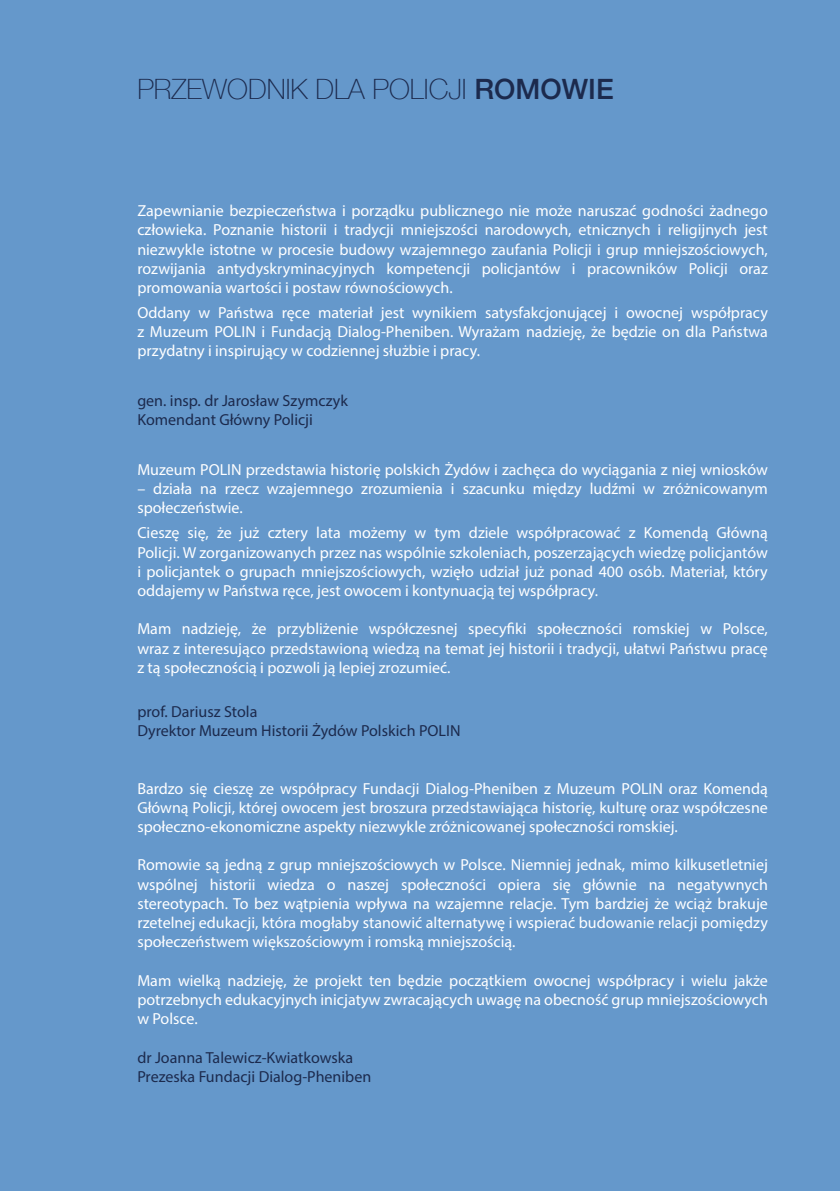
<style>
.page{position:relative;width:840px;height:1191px;background:#fff}
.page>*{position:absolute;margin:0;border:0;box-sizing:border-box;transform-origin:0 0}
.t1{font:100 28px "Helvetica Neue";color:#1c2a4d}
.t2{font:16px/19.2px "Myriad Pro";color:#fff;text-align:justify}
.t3{font:16px/19.2px "Myriad Pro";color:#1c2a4d}
.s1{font-weight:500}
</style>
<div class="page">
<div style="left:0;top:0;width:839px;height:1191px;background:#6598cb"></div>
<h1 class="t1" style="left:137px;top:68px;width:477px">PRZEWODNIK DLA POLICJI <span class="s1">ROMOWIE</span></h1>
<p class="t2" style="left:137px;top:201px;width:631px">Zapewnianie bezpieczeństwa i porządku publicznego nie może naruszać godności żadnego człowieka. Poznanie historii i tradycji mniejszości narodowych, etnicznych i religijnych jest niezwykle istotne w procesie budowy wzajemnego zaufania Policji i grup mniejszościowych, rozwijania antydyskryminacyjnych kompetencji policjantów i pracowników Policji oraz promowania wartości i postaw równościowych.</p>
<p class="t2" style="left:137px;top:303px;width:631px">Oddany w Państwa ręce materiał jest wynikiem satysfakcjonującej i owocnej współpracy z Muzeum POLIN i Fundacją Dialog-Pheniben. Wyrażam nadzieję, że będzie on dla Państwa przydatny i inspirujący w codziennej służbie i pracy.</p>
<p class="t3" style="left:137px;top:391px;width:212px">gen. insp. dr Jarosław Szymczyk<br>Komendant Główny Policji</p>
<p class="t2" style="left:137px;top:460px;width:631px">Muzeum POLIN przedstawia historię polskich Żydów i zachęca do wyciągania z niej wniosków</p>
<p class="t2" style="left:137px;top:479px;width:631px">– działa na rzecz wzajemnego zrozumienia i szacunku między ludźmi w zróżnicowanym społeczeństwie.</p>
<p class="t2" style="left:137px;top:523px;width:631px">Cieszę się, że już cztery lata możemy w tym dziele współpracować z Komendą Główną Policji. W zorganizowanych przez nas wspólnie szkoleniach, poszerzających wiedzę policjantów i policjantek o grupach mniejszościowych, wzięło udział już ponad 400 osób. Materiał, który oddajemy w Państwa ręce, jest owocem i kontynuacją tej współpracy.</p>
<p class="t2" style="left:137px;top:619px;width:631px">Mam nadzieję, że przybliżenie współczesnej specyfiki społeczności romskiej w Polsce, wraz z interesująco przedstawioną wiedzą na temat jej historii i tradycji, ułatwi Państwu pracę z tą społecznością i pozwoli ją lepiej zrozumieć.</p>
<p class="t3" style="left:137px;top:701px;width:324px">prof. Dariusz Stola<br>Dyrektor Muzeum Historii Żydów Polskich POLIN</p>
<p class="t2" style="left:137px;top:778px;width:631px">Bardzo się cieszę ze współpracy Fundacji Dialog-Pheniben z Muzeum POLIN oraz Komendą Główną Policji, której owocem jest broszura przedstawiająca historię, kulturę oraz współczesne społeczno-ekonomiczne aspekty niezwykle zróżnicowanej społeczności romskiej.</p>
<p class="t2" style="left:137px;top:855px;width:631px">Romowie są jedną z grup mniejszościowych w Polsce. Niemniej jednak, mimo kilkusetletniej wspólnej historii wiedza o naszej społeczności opiera się głównie na negatywnych stereotypach. To bez wątpienia wpływa na wzajemne relacje. Tym bardziej że wciąż brakuje rzetelnej edukacji, która mogłaby stanowić alternatywę i wspierać budowanie relacji pomiędzy społeczeństwem większościowym i romską mniejszością.</p>
<p class="t2" style="left:137px;top:970px;width:631px">Mam wielką nadzieję, że projekt ten będzie początkiem owocnej współpracy i wielu jakże potrzebnych edukacyjnych inicjatyw zwracających uwagę na obecność grup mniejszościowych w Polsce.</p>
<p class="t3" style="left:137px;top:1047px;width:235px">dr Joanna Talewicz-Kwiatkowska<br>Prezeska Fundacji Dialog-Pheniben</p>
</div>
